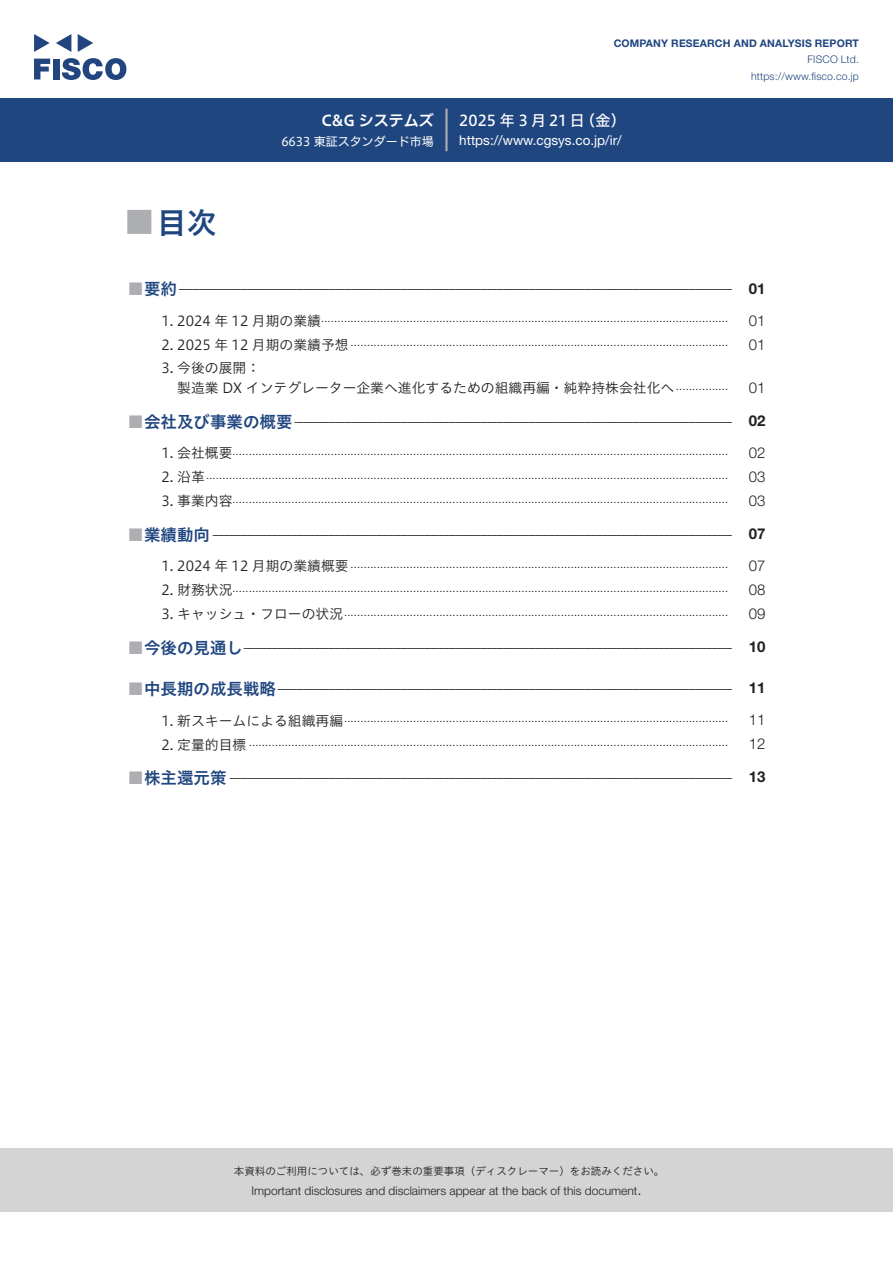
<style>
.page{position:relative;width:893px;height:1263px;background:#fff}
.page>*{position:absolute;margin:0;border:0;box-sizing:border-box;transform-origin:0 0}
.t1{font:30px "Hiragino UD Sans Std N W6";color:#204680}
.t2{font:24px "Hiragino UD Sans Std W6";color:#acaeb1}
.t3{font:16.5px "Hiragino UD Sans Std W6";color:#204680}
.t4{font:300 15px "Helvetica Neue LT Std";color:#231f20}
.t5{font:15px "Hiragino UD Sans F Std N W5";letter-spacing:.175em;color:#fff}
.t6{font:700 15px "Helvetica Neue LT Std";color:#231f20}
.t7{font:15px "Hiragino UD Sans F Std N W6";color:#fff}
.t8{font:13.8px "Hiragino UD Sans Std W3";color:#231f20}
.t9{font:13.5px "Helvetica Neue LT Std";color:#fff}
.t10{font:12px "Hiragino UD Sans Std W3";color:#231f20}
.t11{font:300 12px "Helvetica Neue LT Std";color:#231f20}
.t12{font:12px "Hiragino UD Sans F Std N W4";color:#fff}
.t13{font:10.5px "Hiragino UD Sans Std W3";color:#231f20}
.t14{font:700 10.5px "Helvetica Neue LT Std";letter-spacing:.015em;color:#204680}
.t15{font:300 10.5px/16.5px "Helvetica Neue LT Std";letter-spacing:.015em;color:#204680;text-align:right}
.t16{font:9px "Hiragino UD Sans Std W3";color:#231f20}
.s1{color:#acaeb1}
</style>
<div class="page">
<div style="left:0;top:1148px;width:893px;height:64px;background:#d4d4d5"></div>
<svg style="left:34px;top:59px;width:16px;height:20px"></svg>
<div style="left:53px;top:59px;width:6px;height:20px;background:#224580"></div>
<svg style="left:62px;top:58px;width:64px;height:22px"></svg>
<svg style="left:34px;top:34px;width:16px;height:18px"></svg>
<svg style="left:78px;top:34px;width:15px;height:18px"></svg>
<svg style="left:56px;top:34px;width:15px;height:18px"></svg>
<div style="left:0;top:98px;width:893px;height:64px;background:#204680"></div>
<hr style="left:445px;top:109px;width:3px;height:42px;background:#acaeb1">
<h2 class="t2" style="left:128px;top:204px;width:25px">█</h2>
<h1 class="t1" style="left:157px;top:199px;width:61px">目次</h1>
<h3 class="t7" style="left:322px;top:109px;width:114px">C&amp;G システムズ</h3>
<h3 class="t12" style="left:281px;top:132px;width:154px">6633 東証スタンダード市場</h3>
<p class="t14" style="left:614px;top:37px;width:247px">COMPANY RESEARCH AND ANALYSIS REPORT</p>
<p class="t15" style="left:751px;top:51px;width:109px">FISCO Ltd. https://www.fisco.co j p.</p>
<h3 class="t5" style="left:580px;top:109px;width:47px">（金(</h3>
<h3 class="t5" style="left:459px;top:109px;width:127px">2025年3月21日</h3>
<h3 class="t9" style="left:459px;top:132px;width:164px">https://www.cgsys. c o j p. /i r/</h3>
<h3 class="t3" style="left:128px;top:276px;width:51px"><span class="s1">■</span>要約</h3>
<h3 class="t10" style="left:177px;top:280px;width:557px">-----------------------------------------------------------------------------------------------------------------------------------------------------------------------------------------------------</h3>
<h3 class="t8" style="left:162px;top:310px;width:161px">1. 2024 年 12 月期の業績</h3>
<p class="t16" style="left:321px;top:312px;width:408px">............................................................................................................................</p>
<h3 class="t8" style="left:162px;top:334px;width:189px">2. 2025 年 12 月期の業績予想</h3>
<h3 class="t8" style="left:162px;top:358px;width:100px">3. 今後の展開：</h3>
<p class="t16" style="left:351px;top:336px;width:378px">...................................................................................................................</p>
<h3 class="t8" style="left:177px;top:378px;width:498px">製造業 DX インテグレーター企業へ進化するための組織再編・純粋持株会社化へ</h3>
<p class="t16" style="left:676px;top:380px;width:53px">................</p>
<h3 class="t3" style="left:128px;top:409px;width:167px"><span class="s1">■</span>会社及び事業の概要</h3>
<h3 class="t10" style="left:293px;top:412px;width:442px">------------------------------------------------------------------------------------------------------------------------------------------------------------</h3>
<h3 class="t8" style="left:162px;top:443px;width:73px">1. 会社概要</h3>
<p class="t16" style="left:233px;top:445px;width:497px">.......................................................................................................................................................</p>
<h3 class="t8" style="left:162px;top:467px;width:45px">2. 沿革</h3>
<p class="t16" style="left:206px;top:469px;width:523px">...............................................................................................................................................................</p>
<h3 class="t8" style="left:162px;top:491px;width:73px">3. 事業内容</h3>
<p class="t16" style="left:233px;top:493px;width:497px">.......................................................................................................................................................</p>
<h3 class="t3" style="left:128px;top:522px;width:84px"><span class="s1">■</span>業績動向</h3>
<h3 class="t10" style="left:210px;top:525px;width:524px">-----------------------------------------------------------------------------------------------------------------------------------------------------------------------------------------</h3>
<h3 class="t8" style="left:162px;top:556px;width:189px">1. 2024 年 12 月期の業績概要</h3>
<p class="t16" style="left:351px;top:558px;width:378px">...................................................................................................................</p>
<h3 class="t8" style="left:162px;top:580px;width:73px">2. 財務状況</h3>
<p class="t16" style="left:233px;top:582px;width:497px">.......................................................................................................................................................</p>
<h3 class="t8" style="left:162px;top:604px;width:183px">3. キャッシュ・フローの状況</h3>
<p class="t16" style="left:344px;top:606px;width:385px">.....................................................................................................................</p>
<h3 class="t3" style="left:128px;top:635px;width:117px"><span class="s1">■</span>今後の見通し</h3>
<h3 class="t10" style="left:243px;top:638px;width:491px">------------------------------------------------------------------------------------------------------------------------------------------------------------------------------</h3>
<h3 class="t3" style="left:128px;top:676px;width:150px"><span class="s1">■</span>中長期の成長戦略</h3>
<h3 class="t10" style="left:276px;top:679px;width:458px">------------------------------------------------------------------------------------------------------------------------------------------------------------------</h3>
<h3 class="t8" style="left:162px;top:710px;width:183px">1. 新スキームによる組織再編</h3>
<p class="t16" style="left:344px;top:712px;width:385px">.....................................................................................................................</p>
<h3 class="t8" style="left:162px;top:734px;width:86px">2. 定量的目標</h3>
<p class="t16" style="left:249px;top:736px;width:480px">..................................................................................................................................................</p>
<h3 class="t3" style="left:128px;top:765px;width:101px"><span class="s1">■</span>株主還元策</h3>
<h3 class="t10" style="left:227px;top:768px;width:508px">-----------------------------------------------------------------------------------------------------------------------------------------------------------------------------------</h3>
<h3 class="t6" style="left:749px;top:279px;width:18px">01</h3>
<h3 class="t4" style="left:749px;top:311px;width:18px">01</h3>
<h3 class="t4" style="left:749px;top:335px;width:18px">01</h3>
<h3 class="t4" style="left:749px;top:379px;width:18px">01</h3>
<h3 class="t6" style="left:749px;top:412px;width:18px">02</h3>
<h3 class="t4" style="left:749px;top:444px;width:18px">02</h3>
<h3 class="t4" style="left:749px;top:468px;width:18px">03</h3>
<h3 class="t4" style="left:749px;top:492px;width:18px">03</h3>
<h3 class="t6" style="left:749px;top:525px;width:18px">07</h3>
<h3 class="t4" style="left:749px;top:557px;width:18px">07</h3>
<h3 class="t4" style="left:749px;top:581px;width:18px">08</h3>
<h3 class="t4" style="left:749px;top:605px;width:18px">09</h3>
<h3 class="t6" style="left:749px;top:638px;width:18px">10</h3>
<h3 class="t6" style="left:749px;top:679px;width:18px">11</h3>
<h3 class="t4" style="left:749px;top:711px;width:18px">11</h3>
<h3 class="t4" style="left:749px;top:735px;width:18px">12</h3>
<h3 class="t6" style="left:749px;top:768px;width:18px">13</h3>
<p class="t13" style="left:234px;top:1163px;width:432px">本資料のご利用については、必ず巻末の重要事項（ディスクレーマー）をお読みください。</p>
<h3 class="t4" style="left:637px;top:1180px;width:6px">.</h3>
<h3 class="t11" style="left:251px;top:1183px;width:387px">Important disclosures and disclaimers appear at the back of this document</h3>
</div>
